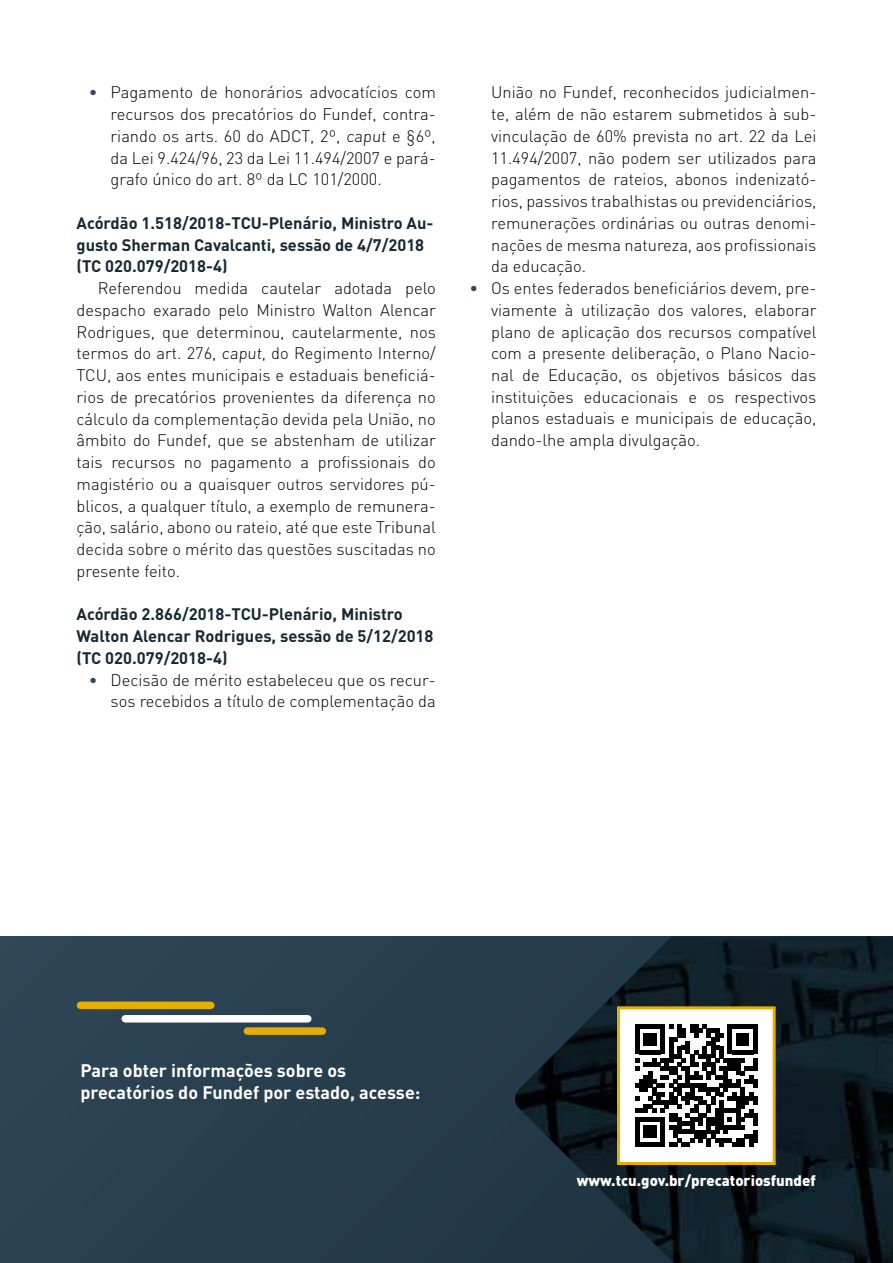
<style>
.page{position:relative;width:893px;height:1263px;background:#fff}
.page>*{position:absolute;margin:0;border:0;box-sizing:border-box;transform-origin:0 0}
.t1{font:700 18px/21.6px "DIN Pro";color:#fff}
.t2{font:300 16.5px/21.8px "DIN Pro";color:#000;text-align:justify}
.t3{font:700 16.5px/21.8px "DIN Pro";color:#152833}
.t4{font:900 15px "DIN Pro";color:#fff}
.s1{font-weight:700;color:#324a5b}
</style>
<div class="page">
<div style="left:0;top:936px;width:893px;height:327px;background:#283f4e"></div>
<img style="left:515px;top:936px;width:378px;height:327px">
<div style="left:80px;top:1001px;width:131px;height:8px;background:#e5ae00"></div>
<div style="left:125px;top:1015px;width:183px;height:7px;background:#fff"></div>
<div style="left:247px;top:1027px;width:75px;height:8px;background:#e5ae00"></div>
<div style="left:618px;top:1008px;width:156px;height:155px;background:#fff"></div>
<svg style="left:635px;top:1025px;width:122px;height:122px"></svg>
<hr style="left:753px;top:1113px;width:4px;height:12px;background:#000">
<hr style="left:753px;top:1130px;width:4px;height:12px;background:#000">
<div style="left:617px;top:1006px;width:159px;height:159px;border:3px solid #e6af00"></div>
<p class="t2" style="left:111px;top:81px;width:327px;text-indent:-21px"><span class="s1">•</span> Pagamento de honorários advocatícios com recursos dos precatórios do Fundef, contra&shy;riando os arts. 60 do ADCT, 2º, caput e §6º, da Lei 9.424/96, 23 da Lei 11.494/2007 e pará&shy;grafo único do art. 8º da LC 101/2000.</p>
<p class="t3" style="left:77px;top:211px;width:359px">Acórdão 1.518/2018-TCU-Plenário, Ministro Au&shy;gusto Sherman Cavalcanti, sessão de 4/7/2018 (TC 020.079/2018-4)</p>
<p class="t2" style="left:77px;top:277px;width:361px;text-indent:21px">Referendou medida cautelar adotada pelo despacho exarado pelo Ministro Walton Alencar Rodrigues, que determinou, cautelarmente, nos termos do art. 276, caput, do Regimento Interno/ TCU, aos entes municipais e estaduais beneficiá&shy;rios de precatórios provenientes da diferença no cálculo da complementação devida pela União, no âmbito do Fundef, que se abstenham de utilizar tais recursos no pagamento a profissionais do magistério ou a quaisquer outros servidores pú&shy;blicos, a qualquer título, a exemplo de remunera&shy;ção, salário, abono ou rateio, até que este Tribunal decida sobre o mérito das questões suscitadas no presente feito.</p>
<p class="t3" style="left:77px;top:603px;width:359px">Acórdão 2.866/2018-TCU-Plenário, Ministro<br>Walton Alencar Rodrigues, sessão de 5/12/2018 (TC 020.079/2018-4)</p>
<p class="t2" style="left:89px;top:668px;width:348px;text-align:right"><span class="s1">•</span> Decisão de mérito estabeleceu que os recur&shy;sos recebidos a título de complementação da</p>
<p class="t2" style="left:491px;top:81px;width:327px">União no Fundef, reconhecidos judicialmen&shy;te, além de não estarem submetidos à sub&shy;vinculação de 60% prevista no art. 22 da Lei 11.494/2007, não podem ser utilizados para pagamentos de rateios, abonos indenizató&shy;rios, passivos trabalhistas ou previdenciários, remunerações ordinárias ou outras denomi&shy;nações de mesma natureza, aos profissionais da educação.</p>
<p class="t2" style="left:491px;top:276px;width:327px;text-indent:-21px"><span class="s1">•</span> Os entes federados beneficiários devem, pre&shy;viamente à utilização dos valores, elaborar plano de aplicação dos recursos compatível com a presente deliberação, o Plano Nacio&shy;nal de Educação, os objetivos básicos das instituições educacionais e os respectivos planos estaduais e municipais de educação, dando-lhe ampla divulgação.</p>
<p class="t1" style="left:80px;top:1059px;width:342px">Para obter informações sobre os precatórios do Fundef por estado, acesse:</p>
<p class="t4" style="left:577px;top:1170px;width:241px">www.tcu.gov.br/precatoriosfundef</p>
</div>
